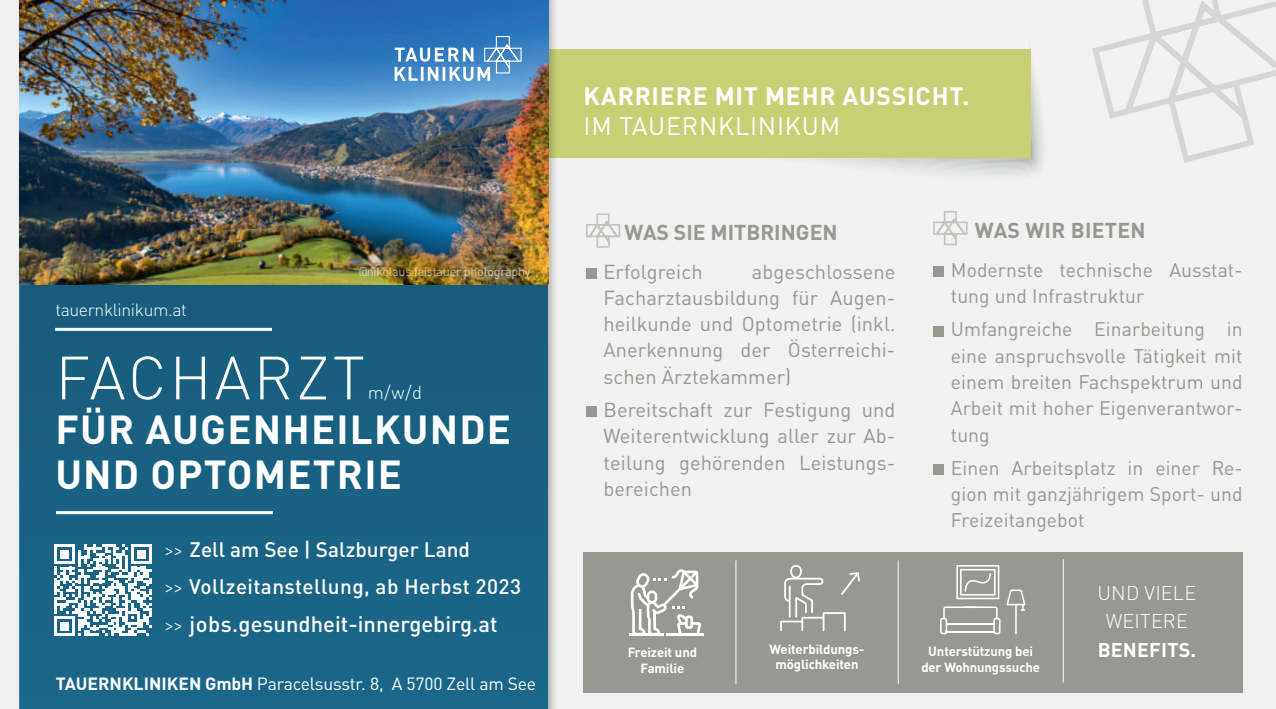
<style>
.page{position:relative;width:1276px;height:709px;background:#fff}
.page>*{position:absolute;margin:0;border:0;box-sizing:border-box;transform-origin:0 0}
.t1{font:300 60px "DIN Pro";letter-spacing:.05em;color:#fff}
.t2{font:700 40px/45px "DIN Pro";letter-spacing:.03em;color:#fff}
.t3{font:25px "DIN Pro";letter-spacing:.03em;color:#fff}
.t4{font:700 24.75px "DIN Pro";letter-spacing:.03em;color:#fff}
.t5{font:500 22px "DIN Pro";color:#fff}
.t6{font:700 21.25px "DIN Pro";color:#979891}
.t7{font:500 20.75px/37px "DIN Pro";letter-spacing:.015em;color:#fff}
.t8{font:20px/26.2px "DIN Pro";letter-spacing:.005em;color:#979891;text-align:justify}
.t9{font:300 19.75px/28.5px "DIN Pro";letter-spacing:.01em;color:#fff;text-align:center}
.t10{font:700 19.75px "DIN Pro";letter-spacing:.01em;color:#fff}
.t11{font:19.5px/26.2px "DIN Pro";letter-spacing:.005em;color:#979891;text-align:justify}
.t12{font:300 18.25px "DIN Pro";color:#fff}
.t13{font:17.5px "DIN Pro";letter-spacing:-.01em;color:#fff}
.t14{font:300 17.5px "DIN Pro";letter-spacing:-.02em;color:#fff}
.t15{font:700 13.25px/15.2px "DIN Pro";letter-spacing:-.01em;color:#fff;text-align:center}
.t16{font:12.5px "DIN Pro";letter-spacing:-.02em;color:#fff}
.s1{font-weight:300}
.s2{font-weight:300;font-size:20.75px}
.s3{font-weight:700}
</style>
<div class="page">
<div style="left:0;top:0;width:1276px;height:708px;background:#f0f1f0"></div>
<img style="left:823px;top:64px;width:218px;height:102px">
<svg style="left:773px;top:76px;width:260px;height:83px"></svg>
<div style="left:548px;top:50px;width:482px;height:108px;background:#c8d075"></div>
<div style="left:583px;top:552px;width:659px;height:140px;background:#979891"></div>
<hr style="left:1015px;top:603px;width:2px;height:31px;background:#fff">
<svg style="left:1006px;top:589px;width:19px;height:21px"></svg>
<hr style="left:945px;top:630px;width:49px;height:2px;background:#fff">
<svg style="left:940px;top:617px;width:7px;height:17px"></svg>
<svg style="left:941px;top:619px;width:4px;height:13px"></svg>
<svg style="left:993px;top:617px;width:7px;height:17px"></svg>
<svg style="left:995px;top:619px;width:4px;height:13px"></svg>
<hr style="left:946px;top:623px;width:48px;height:1px;background:#fff">
<svg style="left:956px;top:565px;width:43px;height:34px"></svg>
<svg style="left:943px;top:606px;width:55px;height:12px"></svg>
<hr style="left:735px;top:560px;width:1px;height:123px;background:#fff">
<svg style="left:780px;top:565px;width:80px;height:66px"></svg>
<hr style="left:898px;top:560px;width:1px;height:123px;background:#fff">
<hr style="left:1063px;top:559px;width:1px;height:123px;background:#fff">
<hr style="left:666px;top:632px;width:37px;height:3px;background:#fff">
<hr style="left:629px;top:632px;width:35px;height:3px;background:#fff">
<svg style="left:631px;top:569px;width:70px;height:64px"></svg>
<svg style="left:586px;top:213px;width:35px;height:35px"></svg>
<div style="left:586px;top:268px;width:11px;height:10px;background:#979891"></div>
<div style="left:586px;top:406px;width:11px;height:11px;background:#979891"></div>
<svg style="left:933px;top:211px;width:35px;height:35px"></svg>
<div style="left:933px;top:266px;width:11px;height:11px;background:#979891"></div>
<div style="left:933px;top:326px;width:11px;height:10px;background:#979891"></div>
<div style="left:933px;top:464px;width:11px;height:11px;background:#979891"></div>
<svg style="left:1092px;top:0;width:184px;height:163px"></svg>
<div style="left:16px;top:0;width:543px;height:708px;background:#231f20;opacity:.3"></div>
<div style="left:20px;top:0;width:528px;height:708px;background:#196182"></div>
<hr style="left:55px;top:328px;width:217px;height:3px;background:#fff">
<hr style="left:56px;top:511px;width:217px;height:3px;background:#fff">
<svg style="left:54px;top:544px;width:98px;height:91px"></svg>
<img style="left:20px;top:0;width:528px;height:285px">
<svg style="left:337px;top:22px;width:185px;height:64px;background:#4b8bc6"></svg>
<p class="t14" style="left:55px;top:296px;width:133px">tauernklinikum.at</p>
<p class="t16" style="left:358px;top:261px;width:174px">@nikolaus faistauer photography</p>
<h1 class="t1" style="left:55px;top:331px;width:311px">FACHARZT</h1>
<p class="t12" style="left:368px;top:378px;width:56px">m/w/d</p>
<h2 class="t2" style="left:55px;top:402px;width:457px">FÜR AUGENHEILKUNDE<br>UND OPTOMETRIE</h2>
<p class="t7" style="left:164px;top:529px;width:359px"><span class="s1">&gt;&gt;</span> Zell am See | Salzburger Land<br><span class="s1">&gt;&gt;</span> Vollzeitanstellung, ab Herbst 2023</p>
<p class="t5" style="left:164px;top:605px;width:335px"><span class="s2">&gt;&gt;</span> jobs.gesundheit-innergebirg.at</p>
<p class="t13" style="left:56px;top:669px;width:482px"><span class="s3">TAUERNKLINIKEN GmbH</span> Paracelsusstr. 8, A 5700 Zell am See</p>
<p class="t4" style="left:584px;top:75px;width:387px">KARRIERE MIT MEHR AUSSICHT.</p>
<p class="t3" style="left:584px;top:106px;width:258px">IM TAUERNKLINIKUM</p>
<p class="t6" style="left:625px;top:215px;width:214px">WAS SIE MITBRINGEN</p>
<p class="t8" style="left:603px;top:256px;width:101px">Erfolgreich</p>
<p class="t8" style="left:603px;top:256px;width:293px;text-indent:148px">abgeschlossene Facharztausbildung für Augen&shy;heilkunde und Optometrie (inkl.<br>Anerkennung der Österreichi&shy;schen Ärztekammer)</p>
<p class="t8" style="left:603px;top:394px;width:293px">Bereitschaft zur Festigung und Weiterentwicklung aller zur Ab&shy;teilung gehörenden Leistungs&shy;bereichen</p>
<p class="t6" style="left:975px;top:213px;width:172px">WAS WIR BIETEN</p>
<p class="t11" style="left:951px;top:254px;width:293px">Modernste technische Ausstat&shy;tung und Infrastruktur</p>
<p class="t11" style="left:951px;top:314px;width:293px">Umfangreiche Einarbeitung in eine anspruchsvolle Tätigkeit mit einem breiten Fachspektrum und Arbeit mit hoher Eigenverantwor&shy;tung</p>
<p class="t11" style="left:951px;top:452px;width:293px">Einen Arbeitsplatz in einer Re&shy;gion mit ganzjährigem Sport- und Freizeitangebot</p>
<p class="t9" style="left:1097px;top:576px;width:100px">UND VIELE<br>WEITERE</p>
<p class="t15" style="left:628px;top:643px;width:71px">Freizeit und<br>Familie</p>
<p class="t15" style="left:770px;top:639px;width:96px">Weiterbildungs-</p>
<p class="t10" style="left:1098px;top:632px;width:100px">BENEFITS.</p>
<p class="t15" style="left:775px;top:654px;width:84px">möglichkeiten</p>
<p class="t15" style="left:921px;top:642px;width:120px">Unterstützung bei der Wohnungssuche</p>
</div>
